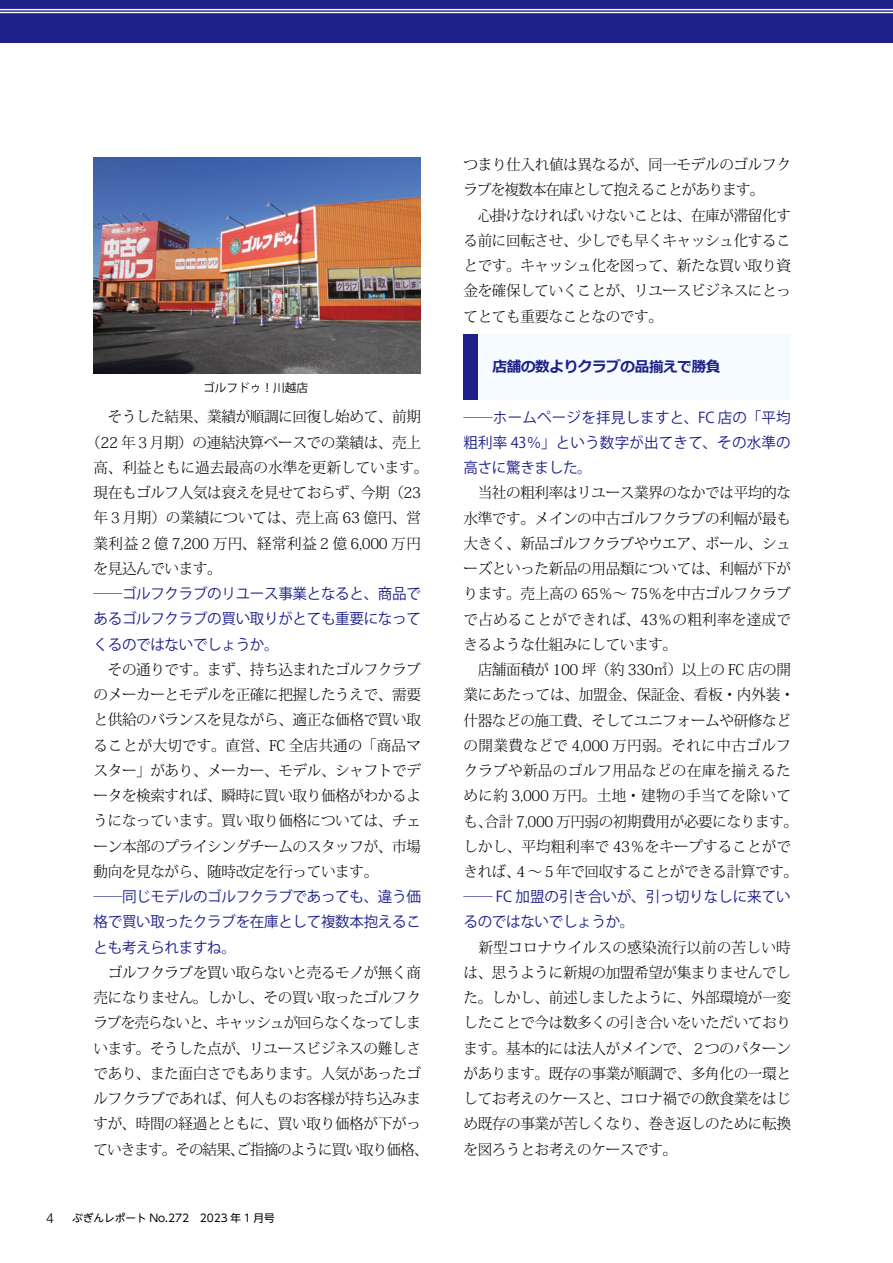
<style>
.page{position:relative;width:893px;height:1263px;background:#fff}
.page>*{position:absolute;margin:0;border:0;box-sizing:border-box;transform-origin:0 0}
.t1{font:300 14.85px/25.2px "Koz Min Pr 6 N";letter-spacing:-.025em;color:#000}
.t2{font:14.85px/25.2px "Koz Go Pr 6 N";letter-spacing:-.025em;color:#1d2088;text-align:justify}
.t3{font:14.85px/25.2px "Koz Go Pr 6 N";letter-spacing:-.005em;color:#1d2088}
.t4{font:300 14.85px "Koz Min Pr 6 N";letter-spacing:.035em;color:#000}
.t5{font:300 14.85px "Koz Min Pr 6 N";color:#000}
.t6{font:700 14.85px "Meiryo";letter-spacing:-.025em;color:#1d2088}
.t7{font:300 13.8px "Helvetica LT Std";color:#000}
.t8{font:11.7px "Koz Go Pr 6 N";color:#000}
.t9{font:10.65px "UD Shin Go NT Pro";color:#000}
</style>
<div class="page">
<div style="left:0;top:0;width:893px;height:43px;background:#1d2088"></div>
<hr style="left:0;top:9px;width:893px;height:1px;background:#fff">
<hr style="left:0;top:12px;width:893px;height:1px;background:#fff">
<div style="left:463px;top:335px;width:328px;height:65px;background:#f5fbfe"></div>
<div style="left:463px;top:335px;width:15px;height:65px;background:#1d2088"></div>
<img style="left:94px;top:157px;width:327px;height:217px">
<p class="t8" style="left:203px;top:381px;width:107px">ゴルフドゥ！川越店</p>
<p class="t1" style="left:94px;top:405px;width:329px">　そうした結果、業績が順調に回復し始めて、前期</p>
<p class="t1" style="left:86px;top:430px;width:336px">（22 年３月期）の連結決算ベースでの業績は、売上</p>
<p class="t5" style="left:94px;top:459px;width:336px">高、利益ともに過去最高の水準を更新しています。</p>
<p class="t1" style="left:94px;top:480px;width:329px">現在もゴルフ人気は衰えを見せておらず、今期（23</p>
<p class="t1" style="left:94px;top:506px;width:329px">年３月期）の業績については、売上高 63 億円、営</p>
<p class="t4" style="left:94px;top:535px;width:329px">業利益２億 7,200 万円、経常利益２億 6,000 万円</p>
<p class="t1" style="left:94px;top:556px;width:130px">を見込んでいます。</p>
<p class="t2" style="left:94px;top:581px;width:329px">──ゴルフクラブのリユース事業となると、商品であるゴルフクラブの買い取りがとても重要になってくるのではないでしょうか。</p>
<p class="t1" style="left:94px;top:657px;width:329px;text-align:justify">　その通りです。まず、持ち込まれたゴルフクラブのメーカーとモデルを正確に把握したうえで、需要と供給のバランスを見ながら、適正な価格で買い取ることが大切です。直営、FC 全店共通の「商品マスター」があり、メーカー、モデル、シャフトでデータを検索すれば、瞬時に買い取り価格がわかるようになっています。買い取り価格については、チェーン本部のプライシングチームのスタッフが、市場動向を見ながら、随時改定を行っています。</p>
<p class="t2" style="left:94px;top:884px;width:329px">──同じモデルのゴルフクラブであっても、違う価格で買い取ったクラブを在庫として複数本抱えることも考えられますね。</p>
<p class="t1" style="left:94px;top:960px;width:336px">　ゴルフクラブを買い取らないと売るモノが無く商売になりません。しかし、その買い取ったゴルフクラブを売らないと、キャッシュが回らなくなってしまいます。そうした点が、リユースビジネスの難しさであり、また面白さでもあります。人気があったゴルフクラブであれば、何人ものお客様が持ち込みますが、時間の経過とともに、買い取り価格が下がっていきます。その結果、ご指摘のように買い取り価格、</p>
<p class="t7" style="left:46px;top:1209px;width:9px">4</p>
<p class="t9" style="left:72px;top:1210px;width:204px">ぶぎんレポート No.272　2023 年 1 月号</p>
<p class="t1" style="left:463px;top:152px;width:329px">つまり仕入れ値は異なるが、同一モデルのゴルフクラブを複数本在庫として抱えることがあります。<br>　心掛けなければいけないことは、在庫が滞留化する前に回転させ、少しでも早くキャッシュ化することです。キャッシュ化を図って、新たな買い取り資金を確保していくことが、リユースビジネスにとってとても重要なことなのです。</p>
<p class="t6" style="left:478px;top:356px;width:244px">　店舗の数よりクラブの品揃えで勝負</p>
<p class="t2" style="left:463px;top:405px;width:329px">──ホームページを拝見しますと、FC 店の「平均粗利率 43％」という数字が出てきて、その水準の高さに驚きました。</p>
<p class="t1" style="left:463px;top:481px;width:336px">　当社の粗利率はリユース業界のなかでは平均的な水準です。メインの中古ゴルフクラブの利幅が最も大きく、新品ゴルフクラブやウエア、ボール、シューズといった新品の用品類については、利幅が下がります。売上高の 65％～ 75％を中古ゴルフクラブで占めることができれば、43％の粗利率を達成できるような仕組みにしています。<br>　店舗面積が 100 坪（約 330㎡）以上の FC 店の開業にあたっては、加盟金、保証金、看板・内外装・什器などの施工費、そしてユニフォームや研修などの開業費などで 4,000 万円弱。それに中古ゴルフクラブや新品のゴルフ用品などの在庫を揃えるために約 3,000 万円。土地・建物の手当てを除いても、合計 7,000 万円弱の初期費用が必要になります。しかし、平均粗利率で 43％をキープすることができれば、４～５年で回収することができる計算です。</p>
<p class="t3" style="left:463px;top:884px;width:329px">── FC 加盟の引き合いが、引っ切りなしに来ているのではないでしょうか。</p>
<p class="t1" style="left:463px;top:935px;width:329px;text-align:justify">　新型コロナウイルスの感染流行以前の苦しい時は、思うように新規の加盟希望が集まりませんでした。しかし、前述しましたように、外部環境が一変したことで今は数多くの引き合いをいただいております。基本的には法人がメインで、２つのパターンがあります。既存の事業が順調で、多角化の一環としてお考えのケースと、コロナ禍での飲食業をはじめ既存の事業が苦しくなり、巻き返しのために転換を図ろうとお考えのケースです。</p>
</div>
